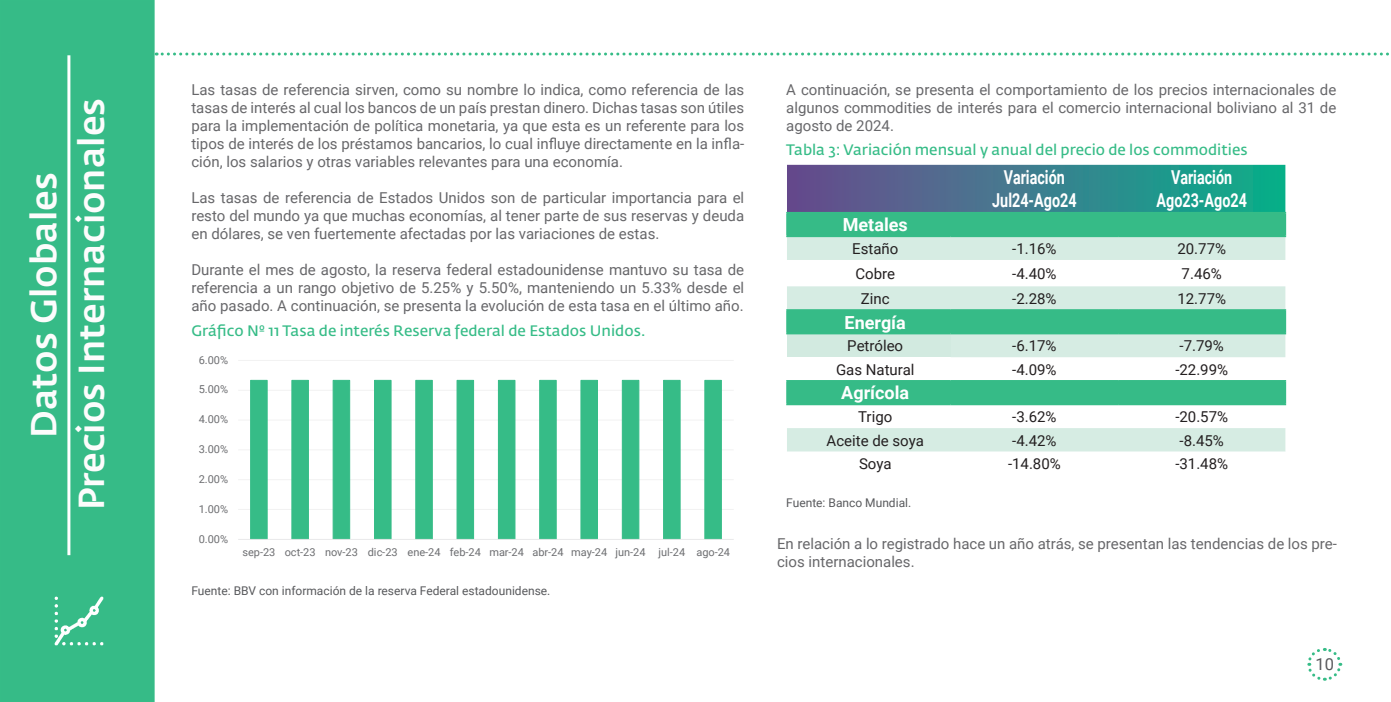
<style>
.page{position:relative;width:1391px;height:702px;background:#fff}
.page>*{position:absolute;margin:0;border:0;box-sizing:border-box;transform-origin:0 0}
.t1{font:500 35.85px "Fedra Sans Std";color:#fcfcfc}
.t2{font:700 19.2px "Roboto";color:#fff;scale:.75 1}
.t3{font:700 18px "Roboto";color:#fff}
.t4{font:16.5px "Roboto";color:#58595c}
.t5{font:15px/18px "Roboto";color:#67676a;text-align:justify}
.t6{font:15px "Roboto";color:#231f20}
.t7{font:15px "Fedra Sans Std";color:#36bc87}
.t8{font:12px "Roboto";color:#58595c}
.t9{font:10.95px "Roboto";letter-spacing:-.005em;color:#6d6e71}
</style>
<div class="page">
<div style="left:1px;top:1px;width:153px;height:700px;background:#36bb87"></div>
<div style="left:0;top:0;width:155px;height:702px;border:2px solid #36bc87"></div>
<img style="left:54px;top:596px;width:50px;height:50px">
<svg style="left:156px;top:53px;width:1233px;height:3px"></svg>
<svg style="left:1307px;top:648px;width:36px;height:33px"></svg>
<hr style="left:67px;top:55px;width:3px;height:500px;background:#fff">
<svg style="left:787px;top:237px;width:498px;height:120px;fill:#d6ece3"></svg>
<div style="left:787px;top:333px;width:163px;height:24px;background:#d2eae0"></div>
<hr style="left:786px;top:235px;width:164px;height:2px;background:#36bc87">
<hr style="left:950px;top:235px;width:168px;height:2px;background:#36bc87">
<hr style="left:1118px;top:235px;width:168px;height:2px;background:#36bc87">
<svg style="left:786px;top:165px;width:499px;height:70px;background:#39918b"></svg>
<hr style="left:1284px;top:213px;width:2px;height:22px;background:#36bc87">
<hr style="left:950px;top:212px;width:168px;height:1px;background:#36bc87">
<hr style="left:1118px;top:212px;width:168px;height:1px;background:#36bc87">
<hr style="left:786px;top:309px;width:164px;height:2px;background:#36bc87">
<hr style="left:950px;top:309px;width:168px;height:2px;background:#36bc87">
<hr style="left:1118px;top:309px;width:168px;height:2px;background:#36bc87">
<hr style="left:786px;top:333px;width:164px;height:1px;background:#36bc87">
<svg style="left:786px;top:311px;width:1px;height:22px"></svg>
<svg style="left:1117px;top:311px;width:1px;height:22px"></svg>
<hr style="left:1284px;top:311px;width:2px;height:22px;background:#36bc87">
<hr style="left:950px;top:333px;width:168px;height:1px;background:#36bc87">
<hr style="left:1118px;top:333px;width:168px;height:1px;background:#36bc87">
<hr style="left:786px;top:380px;width:164px;height:1px;background:#36bc87">
<hr style="left:1118px;top:403px;width:168px;height:2px;background:#36bc87">
<svg style="left:786px;top:381px;width:499px;height:71px"></svg>
<hr style="left:1284px;top:381px;width:2px;height:22px;background:#36bc87">
<hr style="left:950px;top:380px;width:168px;height:1px;background:#36bc87">
<hr style="left:1118px;top:380px;width:168px;height:1px;background:#36bc87">
<hr style="left:238px;top:509px;width:495px;height:1px;background:#f2f2f2">
<hr style="left:238px;top:479px;width:495px;height:1px;background:#f2f2f2">
<hr style="left:238px;top:449px;width:495px;height:1px;background:#f2f2f2">
<hr style="left:238px;top:419px;width:495px;height:1px;background:#f2f2f2">
<hr style="left:238px;top:390px;width:495px;height:1px;background:#f2f2f2">
<hr style="left:238px;top:360px;width:495px;height:1px;background:#f2f2f2">
<svg style="left:250px;top:379px;width:472px;height:160px"></svg>
<hr style="left:238px;top:539px;width:495px;height:1px;background:#e9e9ea">
<p class="t1" style="left:21px;top:438px;width:267px;rotate:-90deg">Datos Globales</p>
<p class="t1" style="left:69px;top:510px;width:413px;rotate:-90deg">Precios Internacionales</p>
<p class="t5" style="left:191px;top:80px;width:554px">Las tasas de referencia sirven, como su nombre lo indica, como referencia de las tasas de interés al cual los bancos de un país prestan dinero. Dichas tasas son útiles para la implementación de política monetaria, ya que esta es un referente para los tipos de interés de los préstamos bancarios, lo cual influye directamente en la infla&shy;ción, los salarios y otras variables relevantes para una economía.</p>
<p class="t5" style="left:191px;top:188px;width:554px">Las tasas de referencia de Estados Unidos son de particular importancia para el resto del mundo ya que muchas economías, al tener parte de sus reservas y deuda en dólares, se ven fuertemente afectadas por las variaciones de estas.</p>
<p class="t5" style="left:191px;top:260px;width:554px">Durante el mes de agosto, la reserva federal estadounidense mantuvo su tasa de referencia a un rango objetivo de 5.25% y 5.50%, manteniendo un 5.33% desde el año pasado. A continuación, se presenta la evolución de esta tasa en el último año.</p>
<p class="t7" style="left:191px;top:322px;width:456px">Gráfico Nº 11 Tasa de interés Reserva federal de Estados Unidos.</p>
<p class="t9" style="left:199px;top:352px;width:31px">6.00%</p>
<p class="t9" style="left:199px;top:382px;width:31px">5.00%</p>
<p class="t9" style="left:199px;top:411px;width:31px">4.00%</p>
<p class="t9" style="left:199px;top:441px;width:31px">3.00%</p>
<p class="t9" style="left:199px;top:471px;width:31px">2.00%</p>
<p class="t9" style="left:199px;top:501px;width:31px">1.00%</p>
<p class="t9" style="left:199px;top:531px;width:31px">0.00%</p>
<p class="t9" style="left:242px;top:545px;width:489px">sep-23 oct-23 nov-23 dic-23 ene-24 feb-24 mar-24 abr-24 may-24 jun-24 jul-24 ago-24</p>
<p class="t8" style="left:191px;top:582px;width:360px">Fuente: BBV con información de la reserva Federal estadounidense.</p>
<p class="t5" style="left:786px;top:80px;width:551px">A continuación, se presenta el comportamiento de los precios internacionales de algunos commodities de interés para el comercio internacional boliviano al 31 de agosto de 2024.</p>
<p class="t2" style="left:1004px;top:164px;width:83px">Variación</p>
<p class="t2" style="left:992px;top:187px;width:114px">Jul24-Ago24</p>
<p class="t7" style="left:786px;top:141px;width:463px">Tabla 3: Variación mensual y anual del precio de los commodities</p>
<p class="t2" style="left:1171px;top:164px;width:83px">Variación</p>
<p class="t2" style="left:1156px;top:187px;width:122px">Ago23-Ago24</p>
<p class="t3" style="left:842px;top:212px;width:66px">Metales</p>
<p class="t6" style="left:852px;top:238px;width:48px">Estaño</p>
<p class="t6" style="left:1012px;top:238px;width:46px">-1.16%</p>
<p class="t6" style="left:1177px;top:238px;width:50px">20.77%</p>
<p class="t6" style="left:855px;top:263px;width:41px">Cobre</p>
<p class="t6" style="left:1012px;top:263px;width:46px">-4.40%</p>
<p class="t6" style="left:1181px;top:263px;width:42px">7.46%</p>
<p class="t6" style="left:861px;top:288px;width:30px">Zinc</p>
<p class="t6" style="left:1012px;top:288px;width:46px">-2.28%</p>
<p class="t6" style="left:1177px;top:288px;width:50px">12.77%</p>
<p class="t3" style="left:844px;top:309px;width:63px">Energía</p>
<p class="t6" style="left:847px;top:335px;width:57px">Petróleo</p>
<p class="t6" style="left:1012px;top:335px;width:46px">-6.17%</p>
<p class="t6" style="left:1179px;top:335px;width:46px">-7.79%</p>
<p class="t6" style="left:836px;top:359px;width:80px">Gas Natural</p>
<p class="t6" style="left:1012px;top:359px;width:46px">-4.09%</p>
<p class="t6" style="left:1175px;top:359px;width:54px">-22.99%</p>
<p class="t3" style="left:841px;top:380px;width:69px">Agrícola</p>
<p class="t6" style="left:858px;top:406px;width:36px">Trigo</p>
<p class="t6" style="left:1012px;top:406px;width:46px">-3.62%</p>
<p class="t6" style="left:1175px;top:406px;width:54px">-20.57%</p>
<p class="t6" style="left:826px;top:429px;width:99px">Aceite de soya</p>
<p class="t6" style="left:1012px;top:429px;width:46px">-4.42%</p>
<p class="t6" style="left:1179px;top:429px;width:46px">-8.45%</p>
<p class="t6" style="left:859px;top:453px;width:34px">Soya</p>
<p class="t6" style="left:1008px;top:453px;width:54px">-14.80%</p>
<p class="t6" style="left:1175px;top:453px;width:54px">-31.48%</p>
<p class="t8" style="left:786px;top:494px;width:126px">Fuente: Banco Mundial.</p>
<p class="t5" style="left:777px;top:534px;width:561px">En relación a lo registrado hace un año atrás, se presentan las tendencias de los pre&shy;cios internacionales.</p>
<p class="t4" style="left:1315px;top:653px;width:20px">10</p>
</div>
